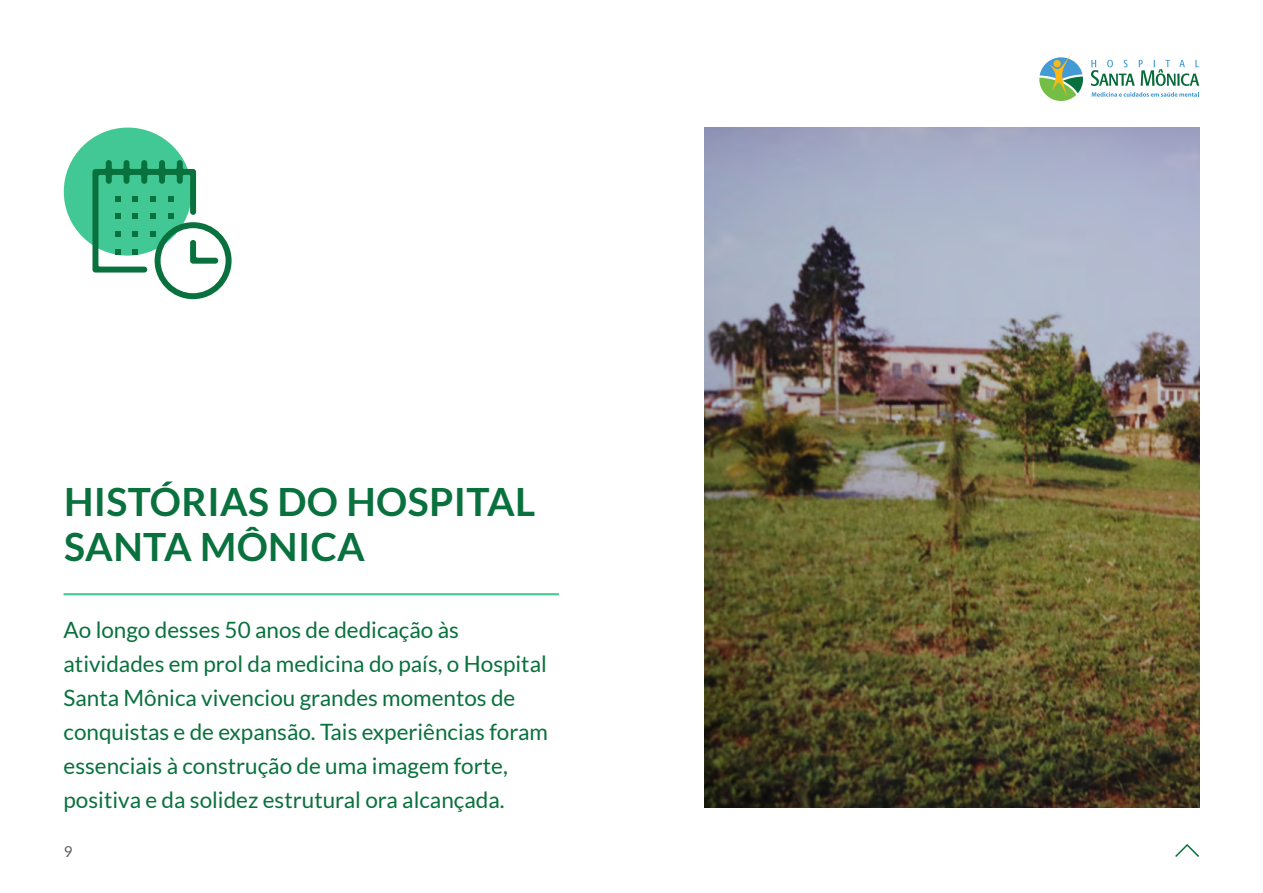
<style>
.page{position:relative;width:1263px;height:893px;background:#fff}
.page>*{position:absolute;margin:0;border:0;box-sizing:border-box;transform-origin:0 0}
.t1{font:700 39px/45px "Lato";letter-spacing:.01em;color:#09713d}
.t2{font:22.5px/34px "Lato";color:#09713d}
.t3{font:15px "Lato";color:#5d5d5d}
</style>
<div class="page">
<svg style="left:1175px;top:844px;width:24px;height:13px"></svg>
<svg style="left:1039px;top:52px;width:44px;height:49px"></svg>
<svg style="left:1091px;top:60px;width:108px;height:26px"></svg>
<svg style="left:1092px;top:92px;width:107px;height:5px"></svg>
<div style="left:64px;top:128px;width:128px;height:128px;background:#42c894;border-radius:50%"></div>
<hr style="left:64px;top:593px;width:495px;height:2px;background:#42c894">
<img style="left:704px;top:128px;width:495px;height:680px">
<svg style="left:92px;top:160px;width:140px;height:139px"></svg>
<h1 class="t1" style="left:64px;top:479px;width:473px">HISTÓRIAS DO HOSPITAL<br>SANTA MÔNICA</h1>
<p class="t2" style="left:64px;top:612px;width:486px">Ao longo desses 50 anos de dedicação às atividades em prol da medicina do país, o Hospital Santa Mônica vivenciou grandes momentos de conquistas e de expansão. Tais experiências foram essenciais à construção de uma imagem forte, positiva e da solidez estrutural ora alcançada.</p>
<p class="t3" style="left:64px;top:843px;width:10px">9</p>
</div>
